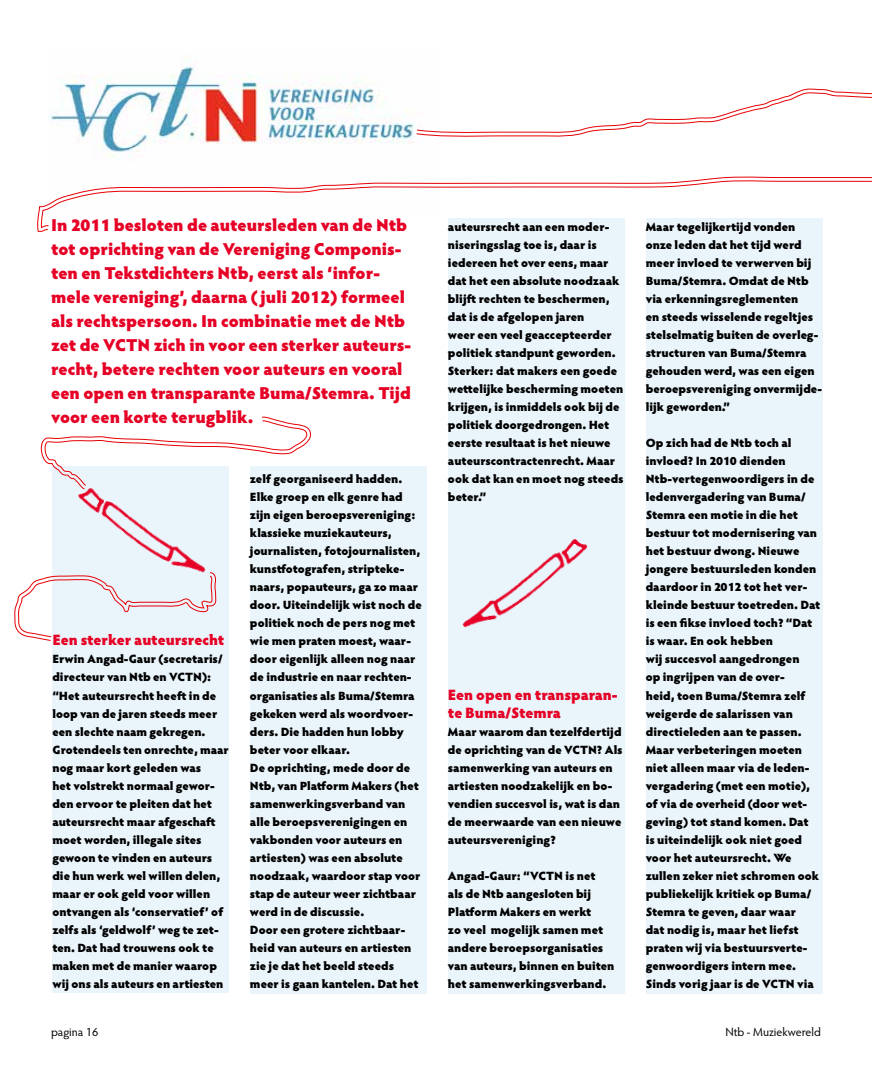
<style>
.page{position:relative;width:872px;height:1085px;background:#fff}
.page>*{position:absolute;margin:0;border:0;box-sizing:border-box;transform-origin:0 0}
.t1{font:900 17.25px/24px "Hypatia Sans Pro";color:#e60025}
.t2{font:900 15px/18px "Hypatia Sans Pro";letter-spacing:-.005em;color:#e60025}
.t3{font:900 12px/18px "Hypatia Sans Pro";color:#000}
.t4{font:12px "Hypatia Sans Pro";color:#000}
</style>
<div class="page">
<div style="left:52px;top:466px;width:177px;height:526px;background:#eaf5fb"></div>
<div style="left:448px;top:218px;width:176px;height:775px;background:#eaf5fb"></div>
<div style="left:250px;top:466px;width:177px;height:527px;background:#eaf5fb"></div>
<div style="left:645px;top:218px;width:177px;height:775px;background:#eaf5fb"></div>
<img style="left:63px;top:57px;width:306px;height:31px">
<img style="left:77px;top:490px;width:95px;height:56px">
<img style="left:462px;top:539px;width:126px;height:89px">
<svg style="left:14px;top:546px;width:202px;height:95px"></svg>
<svg style="left:59px;top:88px;width:788px;height:4px"></svg>
<svg style="left:37px;top:92px;width:835px;height:140px"></svg>
<svg style="left:41px;top:416px;width:270px;height:74px"></svg>
<p class="t1" style="left:51px;top:212px;width:362px">In 2011 besloten de auteursleden van de Ntb tot oprichting van de Vereniging Componis&shy;ten en Tekstdichters Ntb, eerst als ‘infor&shy;mele vereniging’, daarna ( juli 2012) formeel als rechtspersoon. In combinatie met de Ntb zet de VCTN zich in voor een sterker auteurs&shy;recht, betere rechten voor auteurs en vooral een open en transparante Buma/Stemra. Tijd voor een korte terugblik.</p>
<p class="t2" style="left:52px;top:630px;width:174px">Een sterker auteursrecht</p>
<p class="t3" style="left:52px;top:649px;width:178px">Erwin Angad-Gaur (secretaris/ directeur van Ntb en VCTN): “Het auteursrecht heeft in de loop van de jaren steeds meer een slechte naam gekregen.<br>Grotendeels ten onrechte, maar nog maar kort geleden was<br>het volstrekt normaal gewor&shy;den ervoor te pleiten dat het auteursrecht maar afgeschaft moet worden, illegale sites gewoon te vinden en auteurs die hun werk wel willen delen, maar er ook geld voor willen ontvangen als ‘conservatief’ of zelfs als ‘geldwolf’ weg te zet&shy;ten. Dat had trouwens ook te maken met de manier waarop wij ons als auteurs en artiesten</p>
<p class="t3" style="left:250px;top:469px;width:173px">zelf georganiseerd hadden.<br>Elke groep en elk genre had zijn eigen beroepsvereniging: klassieke muziekauteurs, journalisten, fotojournalisten, kunstfotografen, stripteke&shy;naars, popauteurs, ga zo maar door. Uiteindelijk wist noch de politiek noch de pers nog met wie men praten moest, waar&shy;door eigenlijk alleen nog naar de industrie en naar rechten&shy;organisaties als Buma/Stemra gekeken werd als woordvoer&shy;ders. Die hadden hun lobby beter voor elkaar.<br>De oprichting, mede door de<br>Ntb, van Platform Makers (het samenwerkingsverband van alle beroepsverenigingen en vakbonden voor auteurs en artiesten) was een absolute noodzaak, waardoor stap voor stap de auteur weer zichtbaar werd in de discussie.<br>Door een grotere zichtbaar&shy;heid van auteurs en artiesten zie je dat het beeld steeds meer is gaan kantelen. Dat het</p>
<p class="t3" style="left:448px;top:217px;width:177px">auteursrecht aan een moder&shy;niseringsslag toe is, daar is iedereen het over eens, maar dat het een absolute noodzaak blijft rechten te beschermen, dat is de afgelopen jaren<br>weer een veel geaccepteerder politiek standpunt geworden.<br>Sterker: dat makers een goede wettelijke bescherming moeten krijgen, is inmiddels ook bij de politiek doorgedrongen. Het eerste resultaat is het nieuwe auteurscontractenrecht. Maar ook dat kan en moet nog steeds beter.”</p>
<p class="t2" style="left:448px;top:684px;width:171px">Een open en transparan&shy;te Buma/Stemra</p>
<p class="t3" style="left:448px;top:721px;width:176px">Maar waarom dan tezelfdertijd de oprichting van de VCTN? Als samenwerking van auteurs en artiesten noodzakelijk en bo&shy;vendien succesvol is, wat is dan de meerwaarde van een nieuwe auteursvereniging?</p>
<p class="t3" style="left:448px;top:865px;width:168px">Angad-Gaur: “VCTN is net<br>als de Ntb aangesloten bij<br>Platform Makers en werkt<br>zo veel mogelijk samen met andere beroepsorganisaties van auteurs, binnen en buiten het samenwerkingsverband.</p>
<p class="t3" style="left:645px;top:217px;width:178px">Maar tegelijkertijd vonden onze leden dat het tijd werd meer invloed te verwerven bij<br>Buma/Stemra. Omdat de Ntb via erkenningsreglementen<br>en steeds wisselende regeltjes stelselmatig buiten de overleg&shy;structuren van Buma/Stemra gehouden werd, was een eigen beroepsvereniging onvermijde&shy;lijk geworden.”</p>
<p class="t3" style="left:645px;top:433px;width:176px">Op zich had de Ntb toch al invloed? In 2010 dienden<br>Ntb-vertegenwoordigers in de ledenvergadering van Buma/<br>Stemra een motie in die het bestuur tot modernisering van het bestuur dwong. Nieuwe jongere bestuursleden konden daardoor in 2012 tot het ver&shy;kleinde bestuur toetreden. Dat is een fikse invloed toch? “Dat is waar. En ook hebben<br>wij succesvol aangedrongen<br>op ingrijpen van de over-<br>heid, toen Buma/Stemra zelf weigerde de salarissen van directieleden aan te passen.<br>Maar verbeteringen moeten niet alleen maar via de leden&shy;vergadering (met een motie), of via de overheid (door wet&shy;geving) tot stand komen. Dat is uiteindelijk ook niet goed voor het auteursrecht. We zullen zeker niet schromen ook publiekelijk kritiek op Buma/<br>Stemra te geven, daar waar<br>dat nodig is, maar het liefst praten wij via bestuursverte&shy;genwoordigers intern mee.<br>Sinds vorig jaar is de VCTN via</p>
<p class="t4" style="left:51px;top:1024px;width:49px">pagina 16</p>
<p class="t4" style="left:725px;top:1024px;width:97px">Ntb - Muziekwereld</p>
</div>
